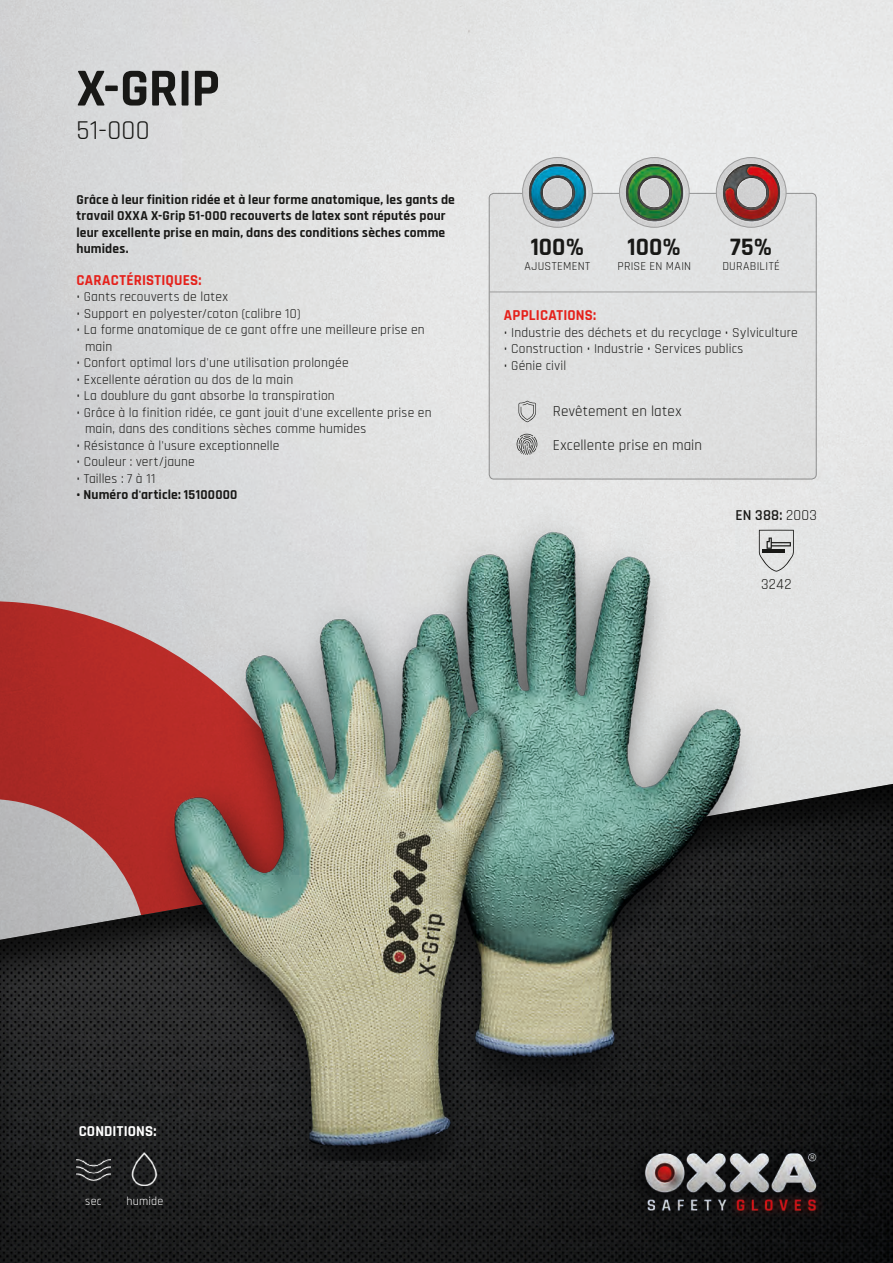
<style>
.page{position:relative;width:893px;height:1263px;background:#fff}
.page>*{position:absolute;margin:0;border:0;box-sizing:border-box;transform-origin:0 0}
.t1{font:700 54px "Rajdhani";color:#181816}
.t2{font:27px "Rajdhani";color:#181816}
.t3{font:700 24.9px "Rajdhani";color:#181816}
.t4{font:15px "Rajdhani";letter-spacing:.01em;color:#181816}
.t5{font:700 15px "Rajdhani";letter-spacing:.015em;color:#e5211b}
.t6{font:700 15px "Rajdhani";letter-spacing:.005em;color:#fff}
.t7{font:600 15px "Rajdhani";color:#181816}
.t8{font:13.5px/16.5px "Rajdhani";letter-spacing:.015em;color:#181816}
.t9{font:700 13.5px/16.5px "Rajdhani";letter-spacing:.01em;color:#181816}
.t10{font:12px "Rajdhani";letter-spacing:.02em;color:#181816}
.t11{font:12px "Rajdhani";letter-spacing:.015em;color:#fff}
.s1{font-weight:400}
</style>
<div class="page">
<svg style="left:0;top:601px;width:117px;height:180px;fill:#b02a25"></svg>
<div style="left:0;top:781px;width:893px;height:482px;background:#181816;opacity:.75"></div>
<div style="left:489px;top:193px;width:327px;height:286px;background:#dfe0e0;border-radius:5px"></div>
<div style="left:489px;top:193px;width:327px;height:286px;border:1px solid #9d9d9d;border-radius:5px"></div>
<hr style="left:489px;top:292px;width:327px;height:1px;background:#9d9d9d">
<img style="left:523px;top:158px;width:69px;height:69px;border-radius:35px">
<div style="left:522px;top:157px;width:70px;height:70px;border:1px solid #9d9d9d;border-radius:50%"></div>
<img style="left:528px;top:163px;width:59px;height:59px">
<img style="left:619px;top:158px;width:70px;height:69px;border-radius:35px">
<div style="left:619px;top:157px;width:70px;height:70px;border:1px solid #9d9d9d;border-radius:50%"></div>
<img style="left:625px;top:163px;width:59px;height:59px">
<img style="left:716px;top:158px;width:70px;height:69px;border-radius:35px">
<div style="left:716px;top:157px;width:70px;height:70px;border:1px solid #9d9d9d;border-radius:50%"></div>
<img style="left:721px;top:163px;width:60px;height:59px">
<img style="left:117px;top:508px;width:659px;height:653px">
<img style="left:624px;top:1141px;width:202px;height:88px">
<svg style="left:517px;top:434px;width:20px;height:21px"></svg>
<svg style="left:518px;top:401px;width:18px;height:21px"></svg>
<svg style="left:759px;top:530px;width:35px;height:42px"></svg>
<img style="left:77px;top:1152px;width:33px;height:34px">
<img style="left:128px;top:1152px;width:33px;height:34px">
<h1 class="t1" style="left:77px;top:55px;width:145px">X-GRIP</h1>
<h2 class="t2" style="left:77px;top:115px;width:75px">51-000</h2>
<p class="t9" style="left:77px;top:191px;width:380px">Grâce à leur finition ridée et à leur forme anatomique, les gants de travail OXXA X-Grip 51-000 recouverts de latex sont réputés pour leur excellente prise en main, dans des conditions sèches comme humides.</p>
<p class="t5" style="left:77px;top:271px;width:126px">CARACTÉRISTIQUES:</p>
<p class="t8" style="left:77px;top:289px;width:153px">• Gants recouverts de latex</p>
<p class="t8" style="left:77px;top:305px;width:226px">• Support en polyester/coton (calibre 10)</p>
<p class="t8" style="left:85px;top:322px;width:341px;text-indent:-9px">• La forme anatomique de ce gant offre une meilleure prise en main</p>
<p class="t8" style="left:77px;top:355px;width:274px">• Confort optimal lors d'une utilisation prolongée</p>
<p class="t8" style="left:77px;top:371px;width:218px">• Excellente aération au dos de la main</p>
<p class="t8" style="left:77px;top:388px;width:260px">• La doublure du gant absorbe la transpiration</p>
<p class="t8" style="left:85px;top:404px;width:348px;text-indent:-9px">• Grâce à la finition ridée, ce gant jouit d'une excellente prise en main, dans des conditions sèches comme humides</p>
<p class="t8" style="left:77px;top:437px;width:204px">• Résistance à l'usure exceptionnelle</p>
<p class="t8" style="left:77px;top:454px;width:120px">• Couleur : vert/jaune</p>
<p class="t8" style="left:77px;top:470px;width:80px">• Tailles : 7 à 11</p>
<p class="t9" style="left:77px;top:487px;width:162px">• Numéro d'article: 15100000</p>
<h3 class="t3" style="left:531px;top:232px;width:55px">100%</h3>
<p class="t10" style="left:525px;top:260px;width:67px">AJUSTEMENT</p>
<h3 class="t3" style="left:628px;top:232px;width:55px">100%</h3>
<p class="t10" style="left:617px;top:260px;width:75px">PRISE EN MAIN</p>
<h3 class="t3" style="left:730px;top:232px;width:44px">75%</h3>
<p class="t10" style="left:722px;top:260px;width:59px">DURABILITÉ</p>
<p class="t5" style="left:504px;top:306px;width:94px">APPLICATIONS:</p>
<p class="t8" style="left:504px;top:324px;width:295px">• Industrie des déchets et du recyclage • Sylviculture</p>
<p class="t8" style="left:504px;top:341px;width:241px">• Construction • Industrie • Services publics</p>
<p class="t8" style="left:504px;top:357px;width:64px">• Génie civil</p>
<p class="t4" style="left:553px;top:402px;width:130px">Revêtement en latex</p>
<p class="t4" style="left:553px;top:437px;width:151px">Excellente prise en main</p>
<p class="t7" style="left:736px;top:506px;width:83px">EN 388: <span class="s1">2003</span></p>
<p class="t4" style="left:761px;top:576px;width:32px">3242</p>
<p class="t6" style="left:79px;top:1122px;width:79px">CONDITIONS:</p>
<p class="t11" style="left:85px;top:1194px;width:18px">sec</p>
<p class="t11" style="left:126px;top:1194px;width:38px">humide</p>
</div>
